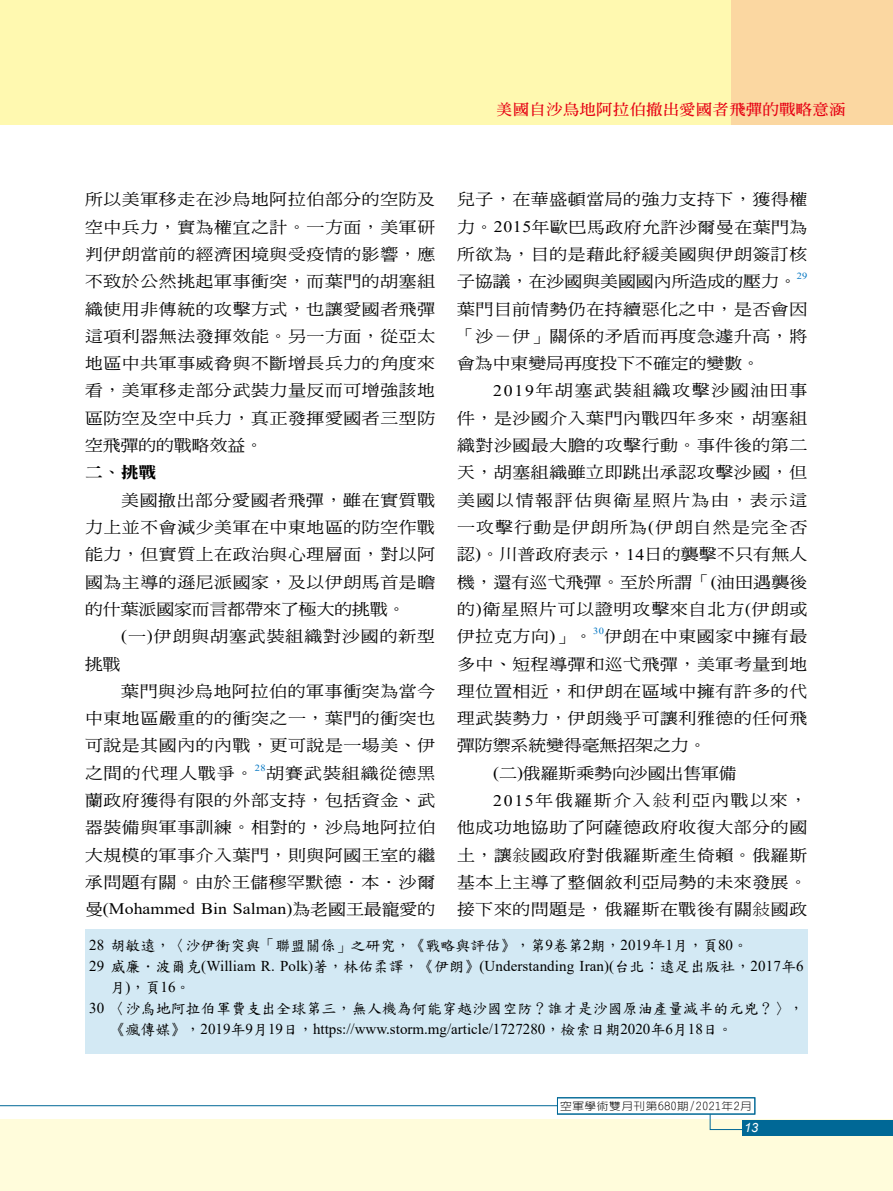
<style>
.page{position:relative;width:893px;height:1191px;background:#fff}
.page>*{position:absolute;margin:0;border:0;box-sizing:border-box;transform-origin:0 0}
.t1{font:16.05px/27.3px "DF Ming W5 WIN BF";letter-spacing:.035em;color:#000;text-align:justify;scale:1.11 1}
.t2{font:16.05px "DF Ming W5 WIN BF";letter-spacing:.095em;color:#000;scale:1.11 1}
.t3{font:16.05px "DF Ming W5 WIN BF";letter-spacing:.015em;color:#000;scale:1.11 1}
.t4{font:16.05px "DF Ming W5 WIN BF";color:#000;scale:1.11 1}
.t5{font:16.05px "Times New Roman";color:#000;scale:1.11 1}
.t6{font:16.05px "DF Ming W5 WIN BF";letter-spacing:.075em;color:#000;scale:1.11 1}
.t7{font:16.05px "DF Ming W5 WIN BF";letter-spacing:.055em;color:#000;scale:1.11 1}
.t8{font:16.05px "DF Li Song W7 WINP BF";color:#000;scale:1.11 1}
.t9{font:15px "Times New Roman";color:#000}
.t10{font:15px/21px "DF Kai Shu SB Estd BF";letter-spacing:.005em;color:#000}
.t11{font:700 15px "Inn Ming";color:#e60012;scale:1.11 1}
.t12{font:italic 12.75px "Arial";color:#fff}
.t13{font:300 10.5px "Lin Gothic";letter-spacing:.05em;color:#000;scale:1.11 1}
.s1{font-family:"DF Kai Shu SB Estd BF"}
.s2{font-family:"Times New Roman"}
.s3{font-family:"DF Ming W5 WIN BF"}
.s4{font-family:"P Ming Li U"}
</style>
<div class="page">
<div style="left:0;top:0;width:893px;height:125px;background:#fff9b0"></div>
<div style="left:731px;top:0;width:162px;height:125px;background:#fbd7a1"></div>
<div style="left:0;top:1119px;width:893px;height:72px;background:#fffcdb"></div>
<div style="left:85px;top:929px;width:723px;height:125px;background:#d3e9f4"></div>
<hr style="left:0;top:1105px;width:557px;height:1px;background:#006896">
<svg style="left:709px;top:1114px;width:34px;height:16px"></svg>
<div style="left:742px;top:1120px;width:151px;height:15px;background:#006896"></div>
<div style="left:557px;top:1097px;width:198px;height:17px;border:1px solid #006896"></div>
<p class="t11" style="left:496px;top:102px;width:316px">美國自沙烏地阿拉伯撤出愛國者飛彈的戰略意涵</p>
<p class="t1" style="left:85px;top:186px;width:317px">所以美軍移走在沙烏地阿拉伯部分的空防及空中兵力<span class="s1">，</span>實為權宜之計<span class="s1">。</span>一方面<span class="s1">，</span>美軍研判伊朗當前的經濟困境與受疫情的影響<span class="s1">，</span>應不致於公然挑起軍事衝突<span class="s1">，</span>而葉門的胡塞組織使用非傳統的攻擊方式<span class="s1">，</span>也讓愛國者飛彈這項利器無法發揮效能<span class="s1">。</span>另一方面<span class="s1">，</span>從亞太地區中共軍事威脅與不斷增長兵力的角度來看<span class="s1">，</span>美軍移走部分武裝力量反而可增強該地區防空及空中兵力<span class="s1">，</span>真正發揮愛國者三型防空飛彈的的戰略效益<span class="s1">。</span></p>
<p class="t8" style="left:85px;top:464px;width:66px">二<span class="s1">、</span>挑戰</p>
<p class="t1" style="left:85px;top:486px;width:317px;text-indent:36px">美國撤出部分愛國者飛彈<span class="s1">，</span>雖在實質戰力上並不會減少美軍在中東地區的防空作戰能力<span class="s1">，</span>但實質上在政治與心理層面<span class="s1">，</span>對以阿國為主導的遜尼派國家<span class="s1">，</span>及以伊朗馬首是瞻的什葉派國家而言都帶來了極大的挑戰<span class="s1">。</span></p>
<p class="t7" style="left:121px;top:628px;width:284px"><span class="s2">(</span>一<span class="s2">)</span>伊朗與胡塞武裝組織對沙國的新型</p>
<p class="t1" style="left:85px;top:650px;width:34px">挑戰</p>
<p class="t1" style="left:85px;top:677px;width:317px;text-indent:36px">葉門與沙烏地阿拉伯的軍事衝突為當今中東地區嚴重的的衝突之一<span class="s1">，</span>葉門的衝突也可說是其國內的內戰<span class="s1">，</span>更可說是一場美<span class="s1">、</span>伊之間的代理人戰爭<span class="s1">。</span><sup>28</sup>胡賽武裝組織從德黑蘭政府獲得有限的外部支持<span class="s1">，</span>包括資金<span class="s1">、</span>武器裝備與軍事訓練<span class="s1">。</span>相對的<span class="s1">，</span>沙烏地阿拉伯大規模的軍事介入葉門<span class="s1">，</span>則與阿國王室的繼承問題有關<span class="s1">。</span>由於王儲穆罕默德<span class="s1">．</span>本<span class="s1">．</span>沙爾</p>
<p class="t5" style="left:85px;top:897px;width:317px"><span class="s3">曼</span>(Mohammed Bin Salman)<span class="s3">為老國王最寵愛的</span></p>
<p class="t1" style="left:457px;top:186px;width:317px">兒子<span class="s1">，</span>在華盛頓當局的強力支持下<span class="s1">，</span>獲得權力<span class="s1">。</span><span class="s2">2015</span>年歐巴馬政府允許沙爾曼在葉門為所欲為<span class="s1">，</span>目的是藉此紓緩美國與伊朗簽訂核子協議<span class="s1">，</span>在沙國與美國國內所造成的壓力<span class="s1">。</span><sup>29</sup>葉門目前情勢仍在持續惡化之中<span class="s1">，</span>是否會因<span class="s1">「</span>沙<span class="s1">－</span>伊<span class="s1">」</span>關係的矛盾而再度急遽升高<span class="s1">，</span>將會為中東變局再度投下不確定的變數<span class="s1">。</span></p>
<p class="t2" style="left:493px;top:382px;width:284px"><span class="s2">2019</span>年胡塞武裝組織攻擊沙國油田事</p>
<p class="t1" style="left:457px;top:404px;width:317px">件<span class="s1">，</span>是沙國介入葉門內戰四年多來<span class="s1">，</span>胡塞組</p>
<p class="t1" style="left:457px;top:431px;width:317px">織對沙國最大膽的攻擊行動<span class="s1">。</span>事件後的第二</p>
<p class="t1" style="left:457px;top:459px;width:317px">天<span class="s1">，</span>胡塞組織雖立即跳出承認攻擊沙國<span class="s1">，</span>但</p>
<p class="t2" style="left:457px;top:492px;width:317px">美國以情報評估與衛星照片為由<span class="s1">，</span>表示這</p>
<p class="t6" style="left:457px;top:519px;width:317px">一攻擊行動是伊朗所為<span class="s2">(</span>伊朗自然是完全否</p>
<p class="t3" style="left:457px;top:546px;width:317px">認<span class="s2">)</span><span class="s1">。</span>川普政府表示<span class="s1">，</span><span class="s2">14</span>日的襲擊不只有無人</p>
<p class="t3" style="left:457px;top:574px;width:317px">機<span class="s1">，</span>還有巡弋飛彈<span class="s1">。</span>至於所謂<span class="s1">「</span><span class="s2">(</span>油田遇襲後</p>
<p class="t1" style="left:457px;top:595px;width:317px">的<span class="s2">)</span>衛星照片可以證明攻擊來自北方<span class="s2">(</span>伊朗或</p>
<p class="t1" style="left:457px;top:623px;width:317px">伊拉克方向<span class="s2">)</span><span class="s1">」。</span><sup>30</sup>伊朗在中東國家中擁有最</p>
<p class="t1" style="left:457px;top:650px;width:317px">多中<span class="s1">、</span>短程導彈和巡弋飛彈<span class="s1">，</span>美軍考量到地</p>
<p class="t1" style="left:457px;top:677px;width:317px">理位置相近<span class="s1">，</span>和伊朗在區域中擁有許多的代</p>
<p class="t1" style="left:457px;top:704px;width:317px">理武裝勢力<span class="s1">，</span>伊朗幾乎可讓利雅德的任何飛</p>
<p class="t4" style="left:457px;top:737px;width:226px">彈防禦系統變得毫無招架之力<span class="s1">。</span></p>
<p class="t4" style="left:493px;top:765px;width:221px"><span class="s2">(</span>二<span class="s2">)</span>俄羅斯乘勢向沙國出售軍備</p>
<p class="t2" style="left:493px;top:792px;width:284px"><span class="s2">2015</span>年俄羅斯介入<span class="s4">敍</span>利亞內戰以來<span class="s1">，</span></p>
<p class="t1" style="left:457px;top:814px;width:317px">他成功地協助了阿薩德政府收復大部分的國</p>
<p class="t1" style="left:457px;top:841px;width:317px">土<span class="s1">，</span>讓<span class="s4">敍</span>國政府對俄羅斯產生倚賴<span class="s1">。</span>俄羅斯</p>
<p class="t1" style="left:457px;top:868px;width:317px">基本上主導了整個敘利亞局勢的未來發展<span class="s1">。</span></p>
<p class="t1" style="left:457px;top:896px;width:317px">接下來的問題是<span class="s1">，</span>俄羅斯在戰後有關<span class="s4">敍</span>國政</p>
<p class="t10" style="left:89px;top:935px;width:660px"><span class="s2">28</span> 胡敏遠，〈沙伊衝突與「聯盟關係」之研究，《戰略與評估》，第<span class="s2">9</span>卷第<span class="s2">2</span>期，<span class="s2">2019</span>年<span class="s2">1</span>月，頁<span class="s2">80</span>。</p>
<p class="t9" style="left:89px;top:955px;width:716px">29 <span class="s1">威廉．波爾克</span>(William R. Polk)<span class="s1">著，林佑柔譯，《伊朗》</span>(Understanding Iran)(<span class="s1">台北：遠足出版社，</span>2017<span class="s1">年</span>6</p>
<p class="t10" style="left:89px;top:977px;width:716px;text-indent:21px">月<span class="s2">)</span>，頁<span class="s2">16</span>。<br><span class="s2">30</span> 〈沙烏地阿拉伯軍費支出全球第三，無人機為何能穿越沙國空防？誰才是沙國原油產量減半的元兇？〉，</p>
<p class="t9" style="left:111px;top:1018px;width:624px"><span class="s1">《瘋傳媒》，</span>2019<span class="s1">年</span>9<span class="s1">月</span>19<span class="s1">日，</span>https://www.storm.mg/article/1727280<span class="s1">，檢索日期</span>2020<span class="s1">年</span>6<span class="s1">月</span>18<span class="s1">日。</span></p>
<p class="t13" style="left:560px;top:1100px;width:174px">空軍學術雙月刊第680期/2021年2月</p>
<p class="t12" style="left:744px;top:1119px;width:16px">13</p>
</div>
